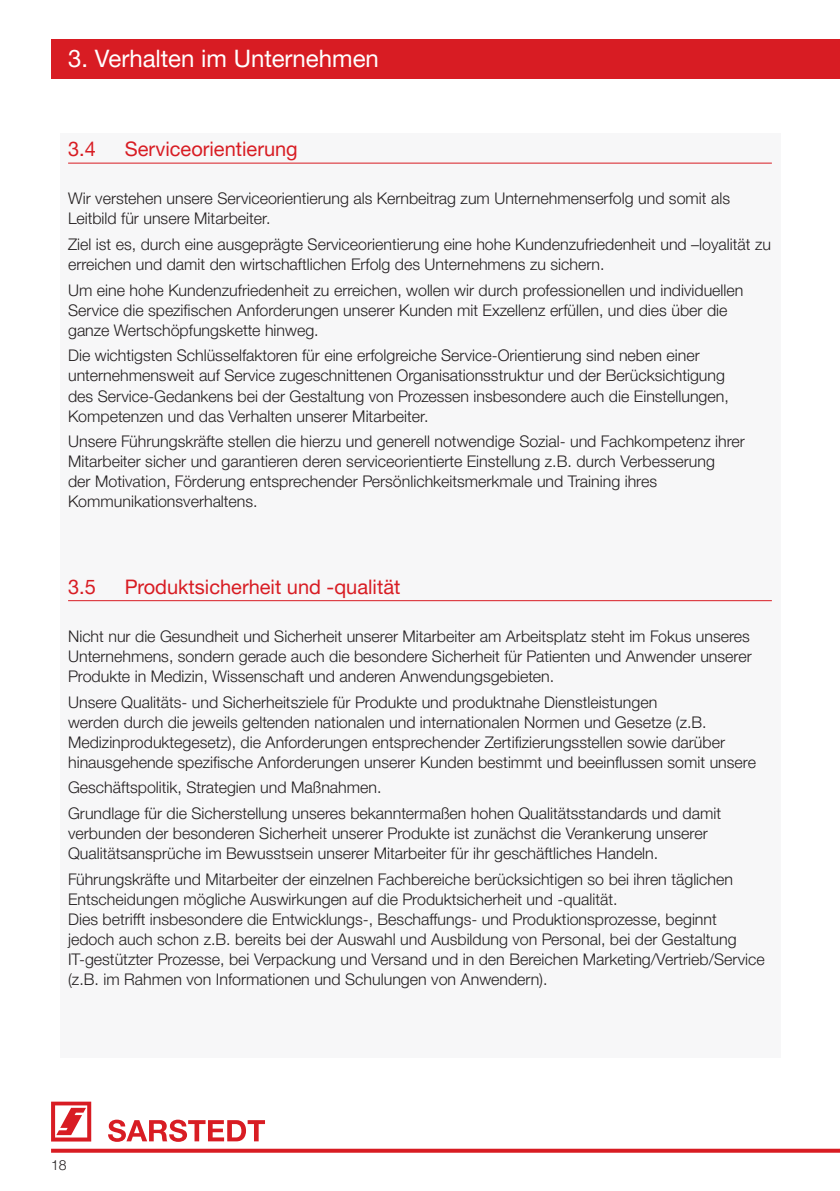
<style>
.page{position:relative;width:840px;height:1191px;background:#fff}
.page>*{position:absolute;margin:0;border:0;box-sizing:border-box;transform-origin:0 0}
.t1{font:24px "Helvetica Neue LTW1 G";color:#fff}
.t2{font:20px "Helvetica Neue LTW1 G";color:#d81c23}
.t3{font:300 16px/20px "Helvetica Neue LTW1 G";color:#231f20}
.t4{font:300 14px "Helvetica Neue LTW1 G";color:#231f20}
</style>
<div class="page">
<div style="left:60px;top:133px;width:720px;height:924px;background:#f7f7f8"></div>
<svg style="left:51px;top:1101px;width:40px;height:40px"></svg>
<svg style="left:108px;top:1119px;width:157px;height:22px"></svg>
<svg style="left:51px;top:1148px;width:788px;height:4px;background:#df454b"></svg>
<div style="left:51px;top:39px;width:788px;height:39px;background:#d81c23"></div>
<hr style="left:68px;top:163px;width:703px;height:1px;background:#d81c23">
<hr style="left:68px;top:600px;width:703px;height:1px;background:#d81c23">
<h1 class="t1" style="left:68px;top:44px;width:312px">3. Verhalten im Unternehmen</h1>
<p class="t2" style="left:68px;top:137px;width:29px">3.4</p>
<p class="t2" style="left:125px;top:137px;width:174px">Serviceorientierung</p>
<p class="t3" style="left:68px;top:189px;width:663px">Wir verstehen unsere Serviceorientierung als Kernbeitrag zum Unternehmenserfolg und somit als<br>Leitbild für unsere Mitarbeiter.</p>
<p class="t3" style="left:68px;top:234px;width:704px">Ziel ist es, durch eine ausgeprägte Serviceorientierung eine hohe Kundenzufriedenheit und –loyalität zu erreichen und damit den wirtschaftlichen Erfolg des Unternehmens zu sichern.</p>
<p class="t3" style="left:68px;top:280px;width:676px">Um eine hohe Kundenzufriedenheit zu erreichen, wollen wir durch professionellen und individuellen<br>Service die spezifischen Anforderungen unserer Kunden mit Exzellenz erfüllen, und dies über die ganze Wertschöpfungskette hinweg.</p>
<p class="t3" style="left:68px;top:346px;width:662px">Die wichtigsten Schlüsselfaktoren für eine erfolgreiche Service-Orientierung sind neben einer unternehmensweit auf Service zugeschnittenen Organisationsstruktur und der Berücksichtigung des Service-Gedankens bei der Gestaltung von Prozessen insbesondere auch die Einstellungen, Kompetenzen und das Verhalten unserer Mitarbeiter.</p>
<p class="t3" style="left:68px;top:431px;width:678px">Unsere Führungskräfte stellen die hierzu und generell notwendige Sozial- und Fachkompetenz ihrer Mitarbeiter sicher und garantieren deren serviceorientierte Einstellung z.B. durch Verbesserung<br>der Motivation, Förderung entsprechender Persönlichkeitsmerkmale und Training ihres Kommunikationsverhaltens.</p>
<p class="t2" style="left:68px;top:574px;width:29px">3.5</p>
<p class="t2" style="left:125px;top:574px;width:277px">Produktsicherheit und -qualität</p>
<p class="t3" style="left:68px;top:626px;width:684px;text-align:justify">Nicht nur die Gesundheit und Sicherheit unserer Mitarbeiter am Arbeitsplatz steht im Fokus unseres Unternehmens, sondern gerade auch die besondere Sicherheit für Patienten und Anwender unserer Produkte in Medizin, Wissenschaft und anderen Anwendungsgebieten.</p>
<p class="t3" style="left:68px;top:692px;width:689px">Unsere Qualitäts- und Sicherheitsziele für Produkte und produktnahe Dienstleistungen<br>werden durch die jeweils geltenden nationalen und internationalen Normen und Gesetze (z.B.<br>Medizinproduktegesetz), die Anforderungen entsprechender Zertifizierungsstellen sowie darüber hinausgehende spezifische Anforderungen unserer Kunden bestimmt und beeinflussen somit unsere</p>
<p class="t3" style="left:68px;top:775px;width:654px;line-height:25.6px">Geschäftspolitik, Strategien und Maßnahmen.<br>Grundlage für die Sicherstellung unseres bekanntermaßen hohen Qualitätsstandards und damit</p>
<p class="t3" style="left:68px;top:823px;width:640px">verbunden der besonderen Sicherheit unserer Produkte ist zunächst die Verankerung unserer<br>Qualitätsansprüche im Bewusstsein unserer Mitarbeiter für ihr geschäftliches Handeln.</p>
<p class="t3" style="left:68px;top:869px;width:697px">Führungskräfte und Mitarbeiter der einzelnen Fachbereiche berücksichtigen so bei ihren täglichen Entscheidungen mögliche Auswirkungen auf die Produktsicherheit und -qualität.<br>Dies betrifft insbesondere die Entwicklungs-, Beschaffungs- und Produktionsprozesse, beginnt jedoch auch schon z.B. bereits bei der Auswahl und Ausbildung von Personal, bei der Gestaltung IT-gestützter Prozesse, bei Verpackung und Versand und in den Bereichen Marketing/Vertrieb/Service (z.B. im Rahmen von Informationen und Schulungen von Anwendern).</p>
<p class="t4" style="left:51px;top:1156px;width:17px">18</p>
</div>
